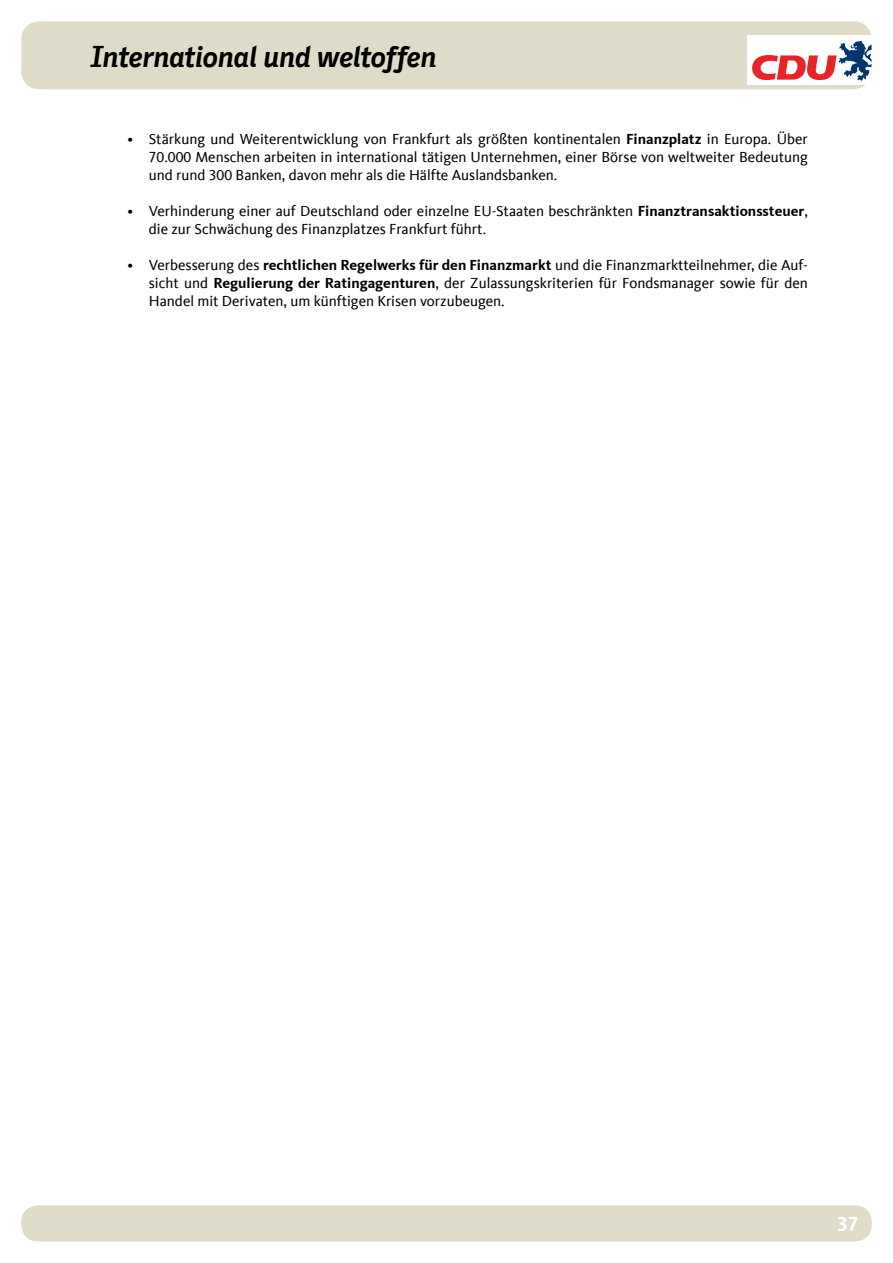
<style>
.page{position:relative;width:893px;height:1263px;background:#fff}
.page>*{position:absolute;margin:0;border:0;box-sizing:border-box;transform-origin:0 0}
.t1{font:italic 700 30px "CDU Skopex";letter-spacing:-.03em;color:#000}
.t2{font:700 21px "CDU Kievit Tab";color:#fff}
.t3{font:15px/18px "CDU Kievit Tab";color:#000;text-align:justify}
.s1{font-weight:700}
</style>
<div class="page">
<div style="left:21px;top:1205px;width:851px;height:36px;background:#dedcc8;border-radius:16px"></div>
<div style="left:21px;top:21px;width:851px;height:68px;background:#dedcc8;border-radius:18px"></div>
<div style="left:747px;top:35px;width:124px;height:49px;background:#fff"></div>
<svg style="left:752px;top:41px;width:120px;height:40px"></svg>
<h1 class="t1" style="left:91px;top:39px;width:348px">International und weltoffen</h1>
<p class="t3" style="left:149px;top:130px;width:661px;text-indent:-21px">• Stärkung und Weiterentwicklung von Frankfurt als größten kontinentalen <span class="s1">Finanzplatz</span> in Europa. Über 70.000 Menschen arbeiten in international tätigen Unternehmen, einer Börse von weltweiter Bedeutung und rund 300 Banken, davon mehr als die Hälfte Auslandsbanken.</p>
<p class="t3" style="left:149px;top:202px;width:661px;text-indent:-21px">• Verhinderung einer auf Deutschland oder einzelne EU-Staaten beschränkten <span class="s1">Finanztransaktionssteuer</span>, die zur Schwächung des Finanzplatzes Frankfurt führt.</p>
<p class="t3" style="left:149px;top:256px;width:661px;text-indent:-21px">• Verbesserung des <span class="s1">rechtlichen Regelwerks für den Finanzmarkt</span> und die Finanzmarktteilnehmer, die Auf&shy;sicht und <span class="s1">Regulierung der Ratingagenturen</span>, der Zulassungskriterien für Fondsmanager sowie für den Handel mit Derivaten, um künftigen Krisen vorzubeugen.</p>
<h2 class="t2" style="left:837px;top:1212px;width:23px">37</h2>
</div>
